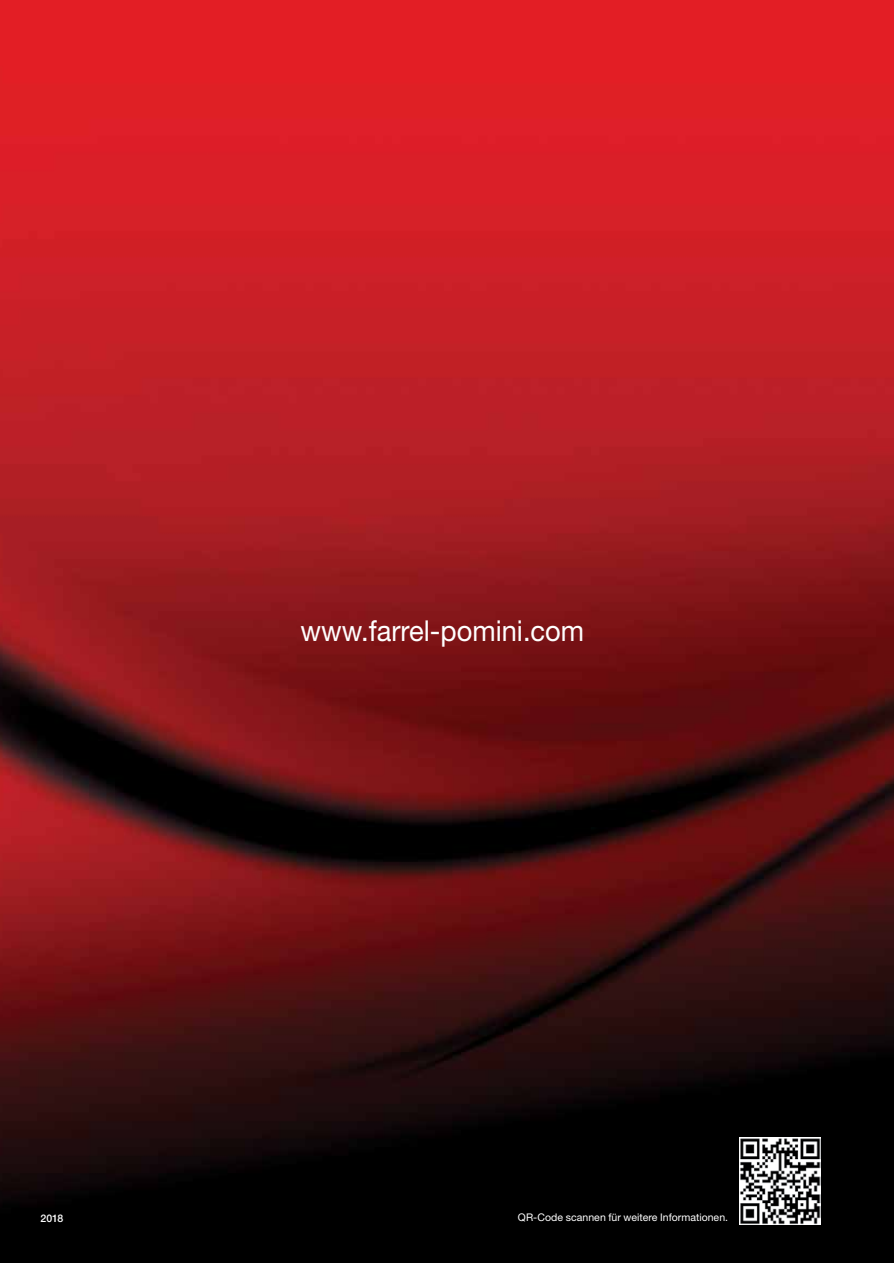
<style>
.page{position:relative;width:894px;height:1263px;background:#fff}
.page>*{position:absolute;margin:0;border:0;box-sizing:border-box;transform-origin:0 0}
.t1{font:28.8px "Helvetica Neue";color:#fff;scale:.95 1}
.t2{font:10.5px "Helvetica Neue";letter-spacing:.005em;color:#fff}
.t3{font:500 10.5px "Helvetica Neue";color:#fff}
</style>
<div class="page">
<img style="left:0;top:0;width:893px;height:1263px">
<img style="left:739px;top:1137px;width:81px;height:87px">
<h1 class="t1" style="left:300px;top:613px;width:300px">www.farrel-pomini.com</h1>
<p class="t3" style="left:40px;top:1212px;width:24px">2018</p>
<p class="t2" style="left:517px;top:1211px;width:211px">QR-Code scannen für weitere Informationen.</p>
</div>
